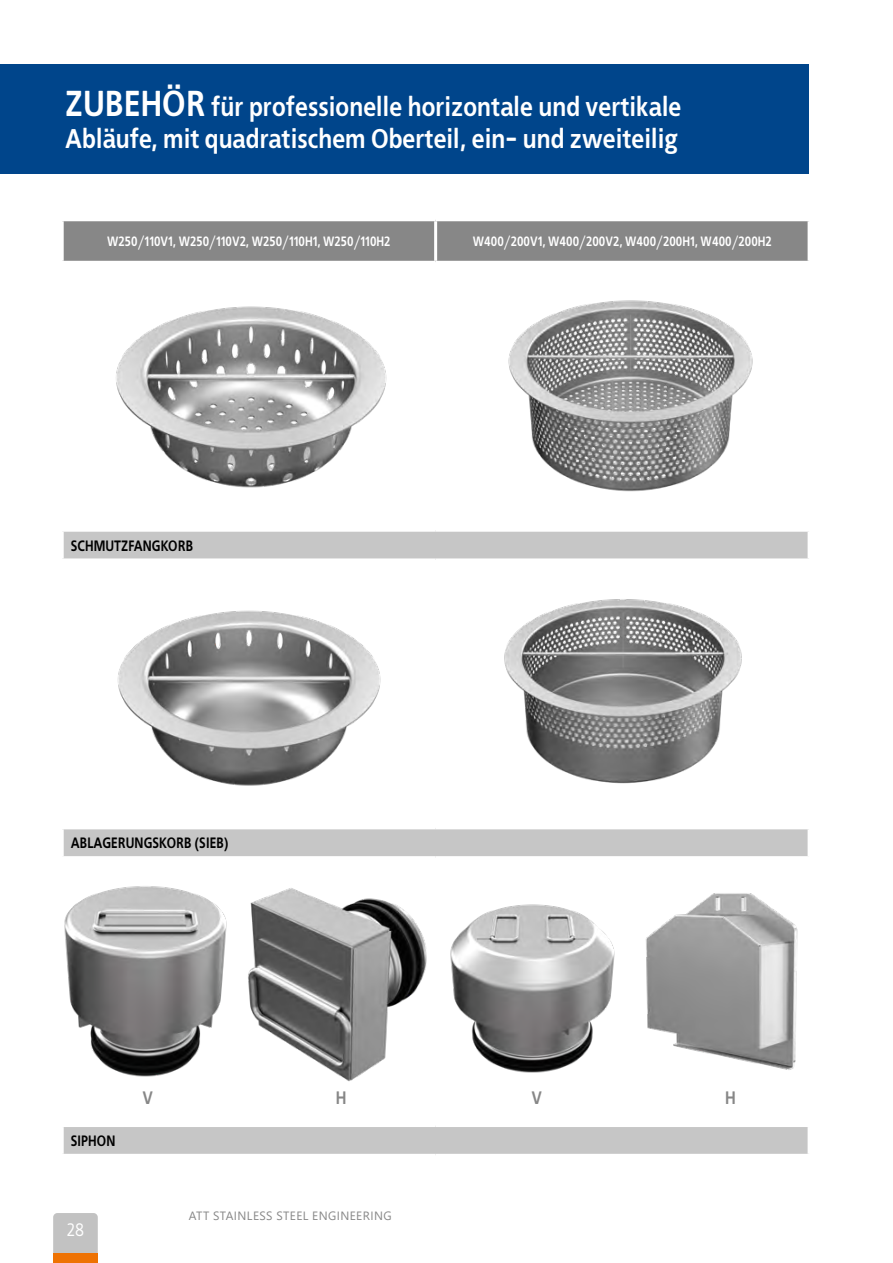
<style>
.page{position:relative;width:893px;height:1263px;background:#fff}
.page>*{position:absolute;margin:0;border:0;box-sizing:border-box;transform-origin:0 0}
.t1{font:700 27px/32.4px "EFN Bureau";color:#fff}
.t2{font:700 18px "EFN Bureau";color:#878787}
.t3{font:18px "EFN Bureau";color:#fff}
.t4{font:700 15px "EFN Bureau";color:#000;scale:.96 1}
.t5{font:700 13.5px "EFN Bureau";color:#fff;scale:.96 1}
.t6{font:12px "Segoe UI";letter-spacing:.035em;color:#878787}
.s1{font-size:36px}
</style>
<div class="page">
<svg style="left:53px;top:1213px;width:45px;height:41px;background:#c3c0be"></svg>
<div style="left:53px;top:1254px;width:45px;height:9px;background:#ee7203"></div>
<div style="left:0;top:64px;width:808px;height:110px;background:#00458b"></div>
<div style="left:64px;top:221px;width:744px;height:40px;background:#878787"></div>
<svg style="left:64px;top:532px;width:744px;height:622px"></svg>
<hr style="left:434px;top:221px;width:3px;height:40px;background:#fff">
<hr style="left:61px;top:558px;width:375px;height:3px;background:#fff">
<hr style="left:436px;top:558px;width:375px;height:3px;background:#fff">
<hr style="left:61px;top:856px;width:375px;height:3px;background:#fff">
<hr style="left:436px;top:856px;width:375px;height:3px;background:#fff">
<hr style="left:61px;top:826px;width:375px;height:3px;background:#fff">
<hr style="left:436px;top:826px;width:375px;height:3px;background:#fff">
<hr style="left:434px;top:561px;width:3px;height:265px;background:#fff">
<hr style="left:61px;top:1124px;width:375px;height:3px;background:#fff">
<hr style="left:436px;top:1124px;width:375px;height:3px;background:#fff">
<hr style="left:434px;top:859px;width:3px;height:265px;background:#fff">
<img style="left:64px;top:884px;width:164px;height:195px">
<img style="left:116px;top:306px;width:271px;height:182px">
<img style="left:115px;top:606px;width:268px;height:184px">
<img style="left:449px;top:901px;width:167px;height:173px">
<img style="left:244px;top:877px;width:190px;height:210px">
<img style="left:508px;top:300px;width:245px;height:192px">
<img style="left:497px;top:594px;width:252px;height:196px">
<img style="left:641px;top:890px;width:164px;height:183px">
<p class="t1" style="left:65px;top:88px;width:618px"><span class="s1">ZUBEHÖR</span> für professionelle horizontale und vertikale<br>Abläufe, mit quadratischem Oberteil, ein- und zweiteilig</p>
<p class="t5" style="left:107px;top:231px;width:297px">W250/110V1, W250/110V2, W250/110H1, W250/110H2</p>
<p class="t5" style="left:473px;top:231px;width:313px">W400/200V1, W400/200V2, W400/200H1, W400/200H2</p>
<p class="t4" style="left:71px;top:534px;width:129px">SCHMUTZFANGKORB</p>
<p class="t4" style="left:71px;top:831px;width:166px">ABLAGERUNGSKORB (SIEB)</p>
<p class="t4" style="left:71px;top:1129px;width:48px">SIPHON</p>
<p class="t3" style="left:67px;top:1217px;width:19px">28</p>
<p class="t2" style="left:142px;top:1083px;width:12px">V</p>
<p class="t2" style="left:336px;top:1083px;width:12px">H</p>
<p class="t2" style="left:531px;top:1083px;width:12px">V</p>
<p class="t2" style="left:725px;top:1083px;width:12px">H</p>
<p class="t6" style="left:189px;top:1204px;width:204px">ATT STAINLESS STEEL ENGINEERING</p>
</div>
